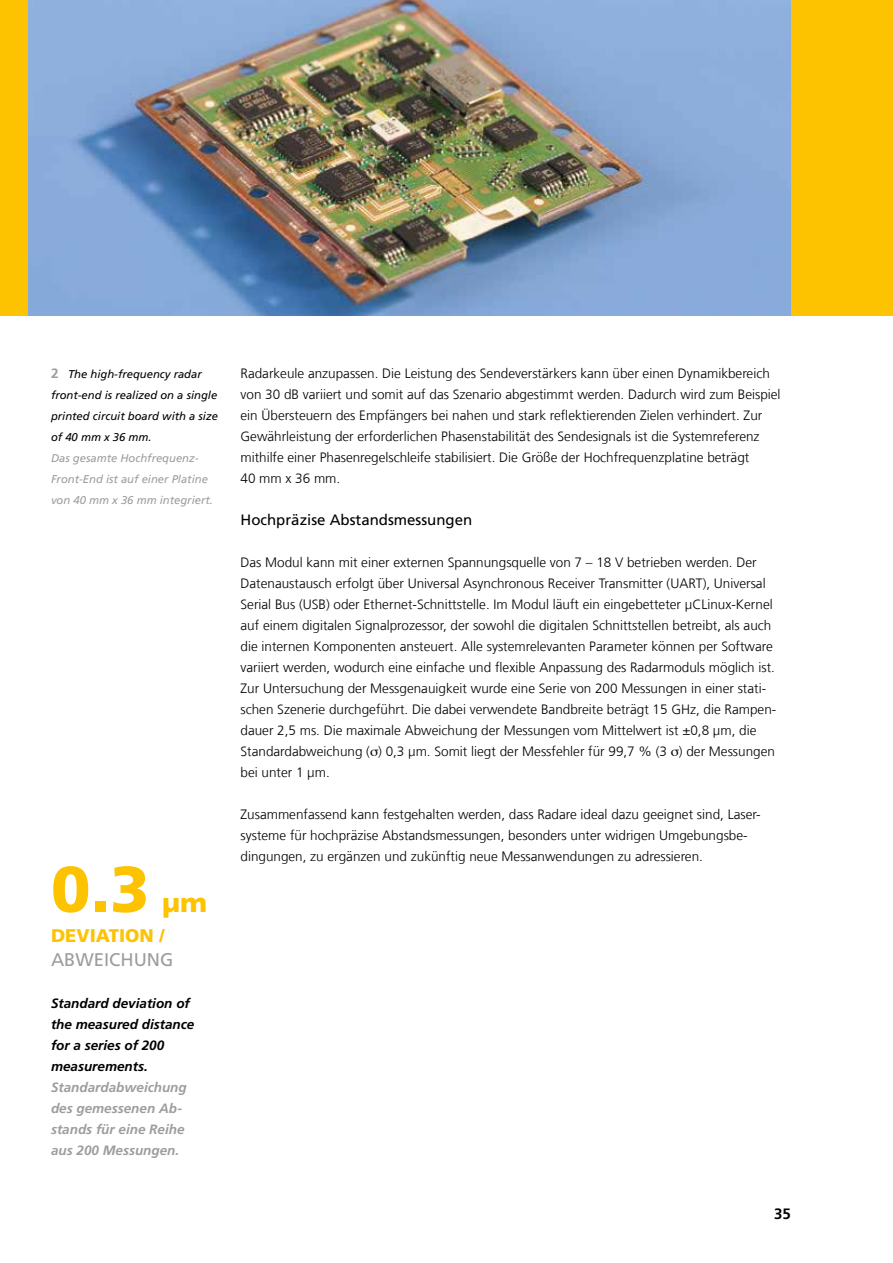
<style>
.page{position:relative;width:893px;height:1263px;background:#fff}
.page>*{position:absolute;margin:0;border:0;box-sizing:border-box;transform-origin:0 0}
.t1{font:900 64.5px "Frutiger";color:#fdc300}
.t2{font:900 27px "Frutiger";color:#fdc300}
.t3{font:900 18.3px "Frutiger";color:#fdc300}
.t4{font:18.3px "Frutiger";color:#9d9d9c}
.t5{font:15px "Frutiger LT Com";color:#000}
.t6{font:700 15px "Frutiger LT Com";color:#000}
.t7{font:300 13.5px/21px "Frutiger LT Com";color:#000}
.t8{font:italic 700 13.5px/21px "Frutiger LT Com";color:#9d9d9c}
.t9{font:italic 700 13.5px/21px "Frutiger LT Com";color:#000}
.t10{font:italic 11.25px/21px "Frutiger LT Com";color:#000}
.t11{font:italic 11.25px/21px "Frutiger LT Com";color:#9d9d9c}
.s1{font-weight:700;font-style:normal;font-size:13.5px;color:#9d9d9c}
</style>
<div class="page">
<div style="left:0;top:0;width:893px;height:315px;background:#fdc300"></div>
<img style="left:28px;top:0;width:763px;height:315px">
<p class="t10" style="left:51px;top:364px;width:168px"><span class="s1">2</span> The high-frequency radar front-end is realized on a single printed circuit board with a size of 40 mm x 36 mm.</p>
<p class="t11" style="left:51px;top:448px;width:163px">Das gesamte Hochfrequenz-<br>Front-End ist auf einer Platine von 40 mm x 36 mm integriert.</p>
<h1 class="t1" style="left:51px;top:850px;width:100px">0.3</h1>
<h2 class="t2" style="left:162px;top:886px;width:47px">ΜM</h2>
<h3 class="t3" style="left:51px;top:924px;width:115px">DEVIATION /</h3>
<h3 class="t4" style="left:51px;top:949px;width:124px">ABWEICHUNG</h3>
<p class="t9" style="left:51px;top:993px;width:145px">Standard deviation of the measured distance for a series of 200 measurements.</p>
<p class="t8" style="left:51px;top:1077px;width:137px">Standardabweichung des gemessenen Ab&shy;stands für eine Reihe aus 200 Messungen.</p>
<p class="t7" style="left:240px;top:363px;width:542px">Radarkeule anzupassen. Die Leistung des Sendeverstärkers kann über einen Dynamikbereich von 30 dB variiert und somit auf das Szenario abgestimmt werden. Dadurch wird zum Beispiel ein Übersteuern des Empfängers bei nahen und stark reflektierenden Zielen verhindert. Zur Gewährleistung der erforderlichen Phasenstabilität des Sendesignals ist die Systemreferenz mithilfe einer Phasenregelschleife stabilisiert. Die Größe der Hochfrequenzplatine beträgt<br>40 mm x 36 mm.</p>
<p class="t5" style="left:240px;top:511px;width:233px">Hochpräzise Abstandsmessungen</p>
<p class="t7" style="left:240px;top:552px;width:537px">Das Modul kann mit einer externen Spannungsquelle von 7 – 18 V betrieben werden. Der Datenaustausch erfolgt über Universal Asynchronous Receiver Transmitter (UART), Universal Serial Bus (USB) oder Ethernet-Schnittstelle. Im Modul läuft ein eingebetteter µCLinux-Kernel auf einem digitalen Signalprozessor, der sowohl die digitalen Schnittstellen betreibt, als auch die internen Komponenten ansteuert. Alle systemrelevanten Parameter können per Software variiert werden, wodurch eine einfache und flexible Anpassung des Radarmoduls möglich ist.<br>Zur Untersuchung der Messgenauigkeit wurde eine Serie von 200 Messungen in einer stati&shy;schen Szenerie durchgeführt. Die dabei verwendete Bandbreite beträgt 15 GHz, die Rampen&shy;dauer 2,5 ms. Die maximale Abweichung der Messungen vom Mittelwert ist ±0,8 µm, die Standardabweichung ( ) 0,3 µm. Somit liegt der Messfehler für 99,7 % (3 ) der Messungen bei unter 1 µm.</p>
<p class="t7" style="left:240px;top:804px;width:521px">Zusammenfassend kann festgehalten werden, dass Radare ideal dazu geeignet sind, Laser&shy;systeme für hochpräzise Abstandsmessungen, besonders unter widrigen Umgebungsbe&shy;dingungen, zu ergänzen und zukünftig neue Messanwendungen zu adressieren.</p>
<p class="t6" style="left:774px;top:1205px;width:18px">35</p>
</div>
